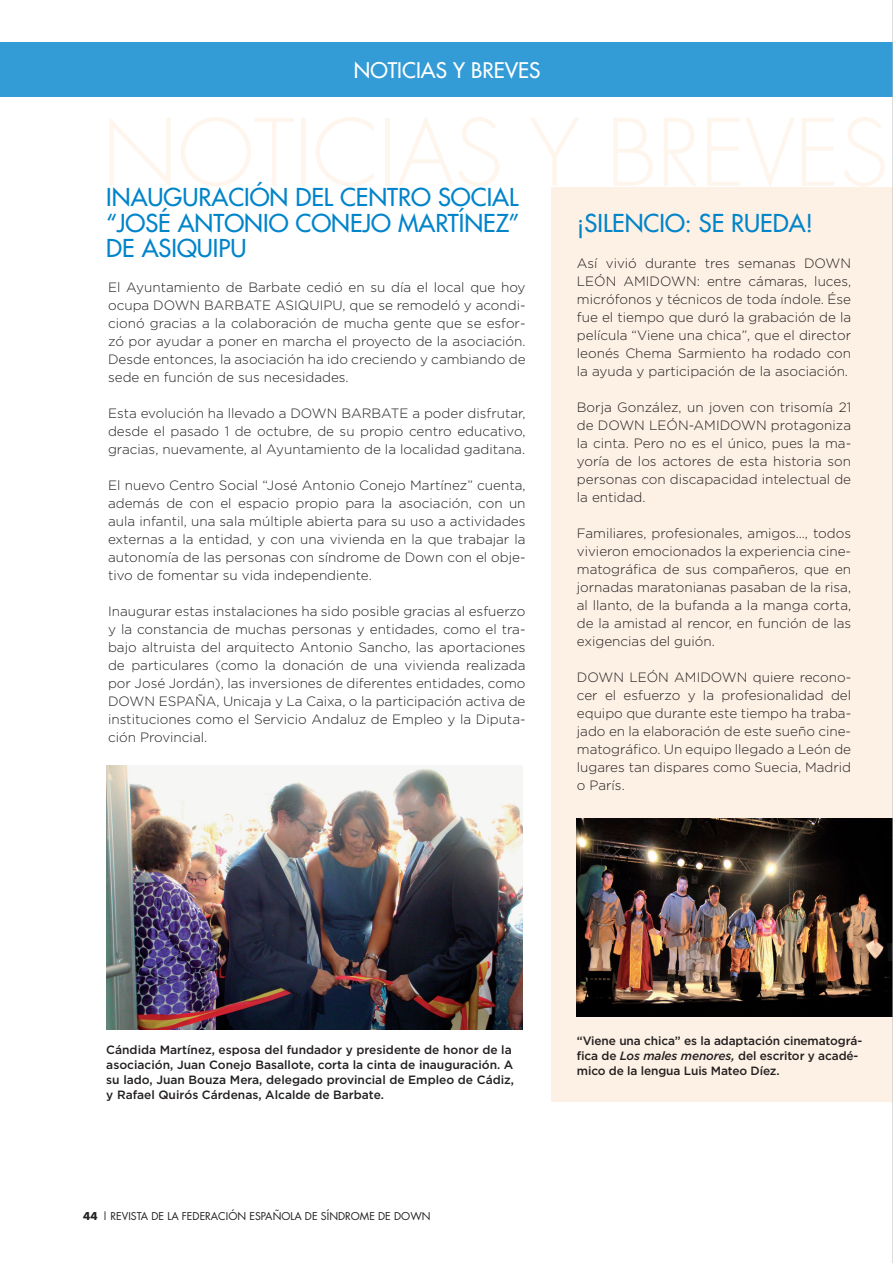
<style>
.page{position:relative;width:893px;height:1263px;background:#fff}
.page>*{position:absolute;margin:0;border:0;box-sizing:border-box;transform-origin:0 0}
.t1{font:24px/25.5px "Futura";color:#0084ca;text-align:justify}
.t2{font:21px "Futura";color:#fff}
.t3{font:300 13.5px/18px "Gotham";color:#231f20;text-align:justify}
.t4{font:500 12px/15px "Gotham";color:#231f20}
.t5{font:10.5px "Futura";color:#231f20}
.s1{font-style:italic}
.s2{font-weight:700}
</style>
<div class="page">
<div style="left:0;top:43px;width:893px;height:54px;background:#339cd7"></div>
<div style="left:551px;top:187px;width:342px;height:914px;background:#fdf0e4"></div>
<img style="left:577px;top:818px;width:315px;height:198px">
<img style="left:106px;top:765px;width:416px;height:264px">
<hr style="left:892px;top:0;width:1px;height:1263px;background:#bcbdc0">
<h2 class="t2" style="left:354px;top:57px;width:13px">NOTI</h2>
<h2 class="t2" style="left:402px;top:57px;width:25px">CIAS</h2>
<h2 class="t2" style="left:453px;top:57px;width:77px">YBREVES</h2>
<h1 class="t1" style="left:106px;top:184px;width:415px">INAUGURAC IÓN DEL CENTRO SOCIAL “JOSÉ ANTONIO CONEJO MARTÍNEZ” DE ASIQUIPU</h1>
<p class="t3" style="left:108px;top:278px;width:419px">El Ayuntamiento de Barbate cedió en su día el local que hoy ocupa DOWN BARBATE ASIQUIPU, que se remodeló y acondi&shy;cionó gracias a la colaboración de mucha gente que se esfor&shy;zó por ayudar a poner en marcha el proyecto de la asociación.<br>Desde entonces, la asociación ha ido creciendo y cambiando de sede en función de sus necesidades.</p>
<p class="t3" style="left:108px;top:404px;width:419px">Esta evolución ha llevado a DOWN BARBATE a poder disfrutar, desde el pasado 1 de octubre, de su propio centro educativo, gracias, nuevamente, al Ayuntamiento de la localidad gaditana.</p>
<p class="t3" style="left:108px;top:476px;width:419px">El nuevo Centro Social “José Antonio Conejo Martínez” cuenta, además de con el espacio propio para la asociación, con un aula infantil, una sala múltiple abierta para su uso a actividades externas a la entidad, y con una vivienda en la que trabajar la autonomía de las personas con síndrome de Down con el obje&shy;tivo de fomentar su vida independiente.</p>
<p class="t3" style="left:108px;top:602px;width:419px">Inaugurar estas instalaciones ha sido posible gracias al esfuerzo y la constancia de muchas personas y entidades, como el tra&shy;bajo altruista del arquitecto Antonio Sancho, las aportaciones de particulares (como la donación de una vivienda realizada por José Jordán), las inversiones de diferentes entidades, como DOWN ESPAÑA, Unicaja y La Caixa, o la participación activa de instituciones como el Servicio Andaluz de Empleo y la Diputa&shy;ción Provincial.</p>
<h1 class="t1" style="left:577px;top:210px;width:238px">¡SILENCIO: SE RUEDA!</h1>
<p class="t3" style="left:577px;top:254px;width:276px">Así vivió durante tres semanas DOWN LEÓN AMIDOWN: entre cámaras, luces, micrófonos y técnicos de toda índole. Ése fue el tiempo que duró la grabación de la película “Viene una chica”, que el director leonés Chema Sarmiento ha rodado con la ayuda y participación de la asociación.</p>
<p class="t3" style="left:577px;top:398px;width:276px">Borja González, un joven con trisomía 21 de DOWN LEÓN-AMIDOWN protagoniza la cinta. Pero no es el único, pues la ma&shy;yoría de los actores de esta historia son personas con discapacidad intelectual de la entidad.</p>
<p class="t3" style="left:577px;top:524px;width:276px">Familiares, profesionales, amigos…, todos vivieron emocionados la experiencia cine&shy;matográfica de sus compañeros, que en jornadas maratonianas pasaban de la risa, al llanto, de la bufanda a la manga corta, de la amistad al rencor, en función de las exigencias del guión.</p>
<p class="t3" style="left:577px;top:668px;width:276px">DOWN LEÓN AMIDOWN quiere recono&shy;cer el esfuerzo y la profesionalidad del equipo que durante este tiempo ha traba&shy;jado en la elaboración de este sueño cine&shy;matográfico. Un equipo llegado a León de lugares tan dispares como Suecia, Madrid o París.</p>
<p class="t4" style="left:106px;top:1042px;width:409px">Cándida Martínez, esposa del fundador y presidente de honor de la asociación, Juan Conejo Basallote, corta la cinta de inauguración. A su lado, Juan Bouza Mera, delegado provincial de Empleo de Cádiz, y Rafael Quirós Cárdenas, Alcalde de Barbate.</p>
<p class="t4" style="left:577px;top:1033px;width:287px">“Viene una chica” es la adaptación cinematográ&shy;fica de <span class="s1">Los males menores,</span> del escritor y acadé&shy;mico de la lengua Luis Mateo Díez.</p>
<p class="t5" style="left:83px;top:1209px;width:111px"><span class="s2">44</span> | REVISTA DE LA FEDER</p>
<p class="t5" style="left:211px;top:1209px;width:221px">ACIÓN ESPAÑOLA DE SÍNDROME DE DOWN</p>
</div>
